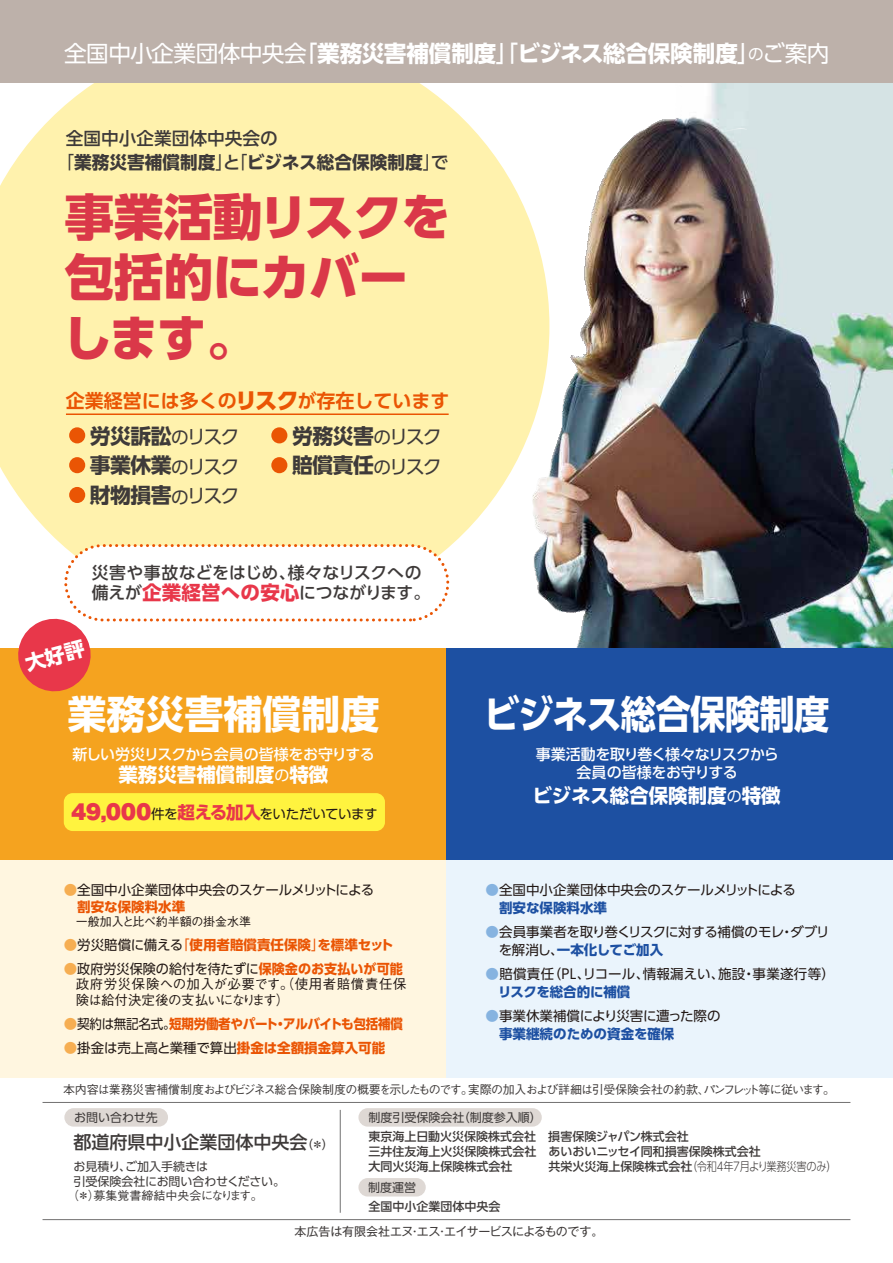
<style>
.page{position:relative;width:893px;height:1263px;background:#fff}
.page>*{position:absolute;margin:0;border:0;box-sizing:border-box;transform-origin:0 0}
.t1{font:800 49.8px/60.3px "UD Shin Go Pro";letter-spacing:-.025em;color:#da3849}
.t2{font:700 39px "UD Shin Go Pro";letter-spacing:-.025em;color:#fff;scale:.91 1}
.t3{font:700 39px "UD Shin Go Pro";color:#fff}
.t4{font:700 22.65px "UD Shin Go Pro";letter-spacing:-.02em;color:#fff}
.t5{font:700 20.85px/29.8px "UD Shin Go Pro";letter-spacing:-.025em;color:#3e3a39;text-align:justify}
.t6{font:700 19.5px "UD Shin Go Pro";color:#fff}
.t7{font:700 18.9px "UD Shin Go Pro De";color:#ea5504}
.t8{font:500 18px "UD Shin Go Pro";color:#3e3a39}
.t9{font:700 17.7px/23.4px "UD Shin Go Pro";color:#3e3a39}
.t10{font:500 16.8px/19.6px "UD Shin Go Pro";letter-spacing:-.01em;color:#3e3a39}
.t11{font:500 15px/18px "UD Shin Go Pro";letter-spacing:-.03em;color:#fff;text-align:center}
.t12{font:13.5px/16.5px "UD Shin Go Pro";letter-spacing:-.005em;color:#221815}
.t13{font:500 13.5px/15.6px "Gothic BBB Pro";color:#221815}
.t14{font:13.5px/18px "UD Shin Go Pro";letter-spacing:-.03em;color:#221815}
.t15{font:13.5px/18px "UD Shin Go Pro";letter-spacing:.02em;color:#221815}
.t16{font:13.5px/18px "UD Shin Go Pro";letter-spacing:-.025em;color:#221815}
.t17{font:700 13.5px "UD Shin Go Pro";letter-spacing:-.02em;color:#ea5504;scale:.93 1}
.t18{font:700 13.5px "UD Shin Go Pro";color:#ea5504}
.t19{font:13.5px "UD Shin Go Pro";letter-spacing:-.035em;color:#221815}
.t20{font:500 12px/15px "UD Shin Go Pro";color:#3e3a39}
.t21{font:500 12px "Gothic BBB Pro";letter-spacing:-.04em;color:#3e3a39}
.t22{font:12px "UD Shin Go Pro";color:#3e3a39}
.t23{font:12px "Gothic MB101 Pro";letter-spacing:-.025em;color:#3e3a39}
.t24{font:500 12px "Gothic BBB Pro";color:#3e3a39}
.t25{font:500 12px "Gothic BBB Pro";color:#221815}
.s1{font-weight:400}
.s2{font-weight:500}
.s3{font-weight:400;font-size:15.6px}
.s4{font-family:"UD Shin Go Pro";font-weight:800;font-size:22.2px}
.s5{font-weight:400;font-size:17.7px}
.s6{font-weight:400;font-size:19.2px}
.s7{font-weight:700;font-size:19.5px;color:#e8374a}
.s8{font-weight:400;font-size:15px}
.s9{font-family:"Gothic MB101 Pro";font-weight:900;font-size:20.25px;color:#e8374a}
.s10{font-weight:700;font-size:17.55px;color:#e8374a}
.s11{color:#f6ae52}
.s12{font-weight:700;color:#ea5504}
.s13{font-weight:400;color:#f6ae52}
.s14{font-weight:400;color:#221815}
.s15{color:#86b3e0}
.s16{font-weight:700;color:#1d50a2}
.s17{font-weight:400;font-size:12px}
.s18{font-weight:300}
</style>
<div class="page">
<div style="left:64px;top:1108px;width:104px;height:18px;background:#ded8d4;border-radius:9px"></div>
<hr style="left:43px;top:1219px;width:807px;height:1px;background:#727171">
<hr style="left:43px;top:1102px;width:807px;height:1px;background:#727171">
<div style="left:358px;top:1108px;width:184px;height:18px;background:#ded8d4;border-radius:9px"></div>
<div style="left:358px;top:1178px;width:68px;height:18px;background:#ded8d4;border-radius:9px"></div>
<hr style="left:340px;top:1110px;width:1px;height:103px;background:#727171">
<img style="left:101px;top:83px;width:792px;height:565px">
<svg style="left:1px;top:83px;width:548px;height:536px;background:#fef3b7"></svg>
<div style="left:69px;top:427px;width:16px;height:16px;background:#ea5504;border-radius:8px"></div>
<div style="left:69px;top:457px;width:16px;height:16px;background:#ea5504;border-radius:8px"></div>
<div style="left:69px;top:487px;width:16px;height:16px;background:#ea5504;border-radius:8px"></div>
<div style="left:271px;top:457px;width:16px;height:16px;background:#ea5504;border-radius:8px"></div>
<div style="left:271px;top:427px;width:16px;height:16px;background:#ea5504;border-radius:8px"></div>
<hr style="left:66px;top:413px;width:383px;height:2px;background:#ea5504">
<div style="left:66px;top:546px;width:382px;height:74px;background:#fff;border-radius:37px"></div>
<div style="left:64px;top:544px;width:385px;height:77px;border:3px dashed #ea5504;border-radius:37px"></div>
<div style="left:0;top:857px;width:446px;height:221px;background:#fff6e0"></div>
<div style="left:446px;top:857px;width:447px;height:221px;background:#eaf4fc"></div>
<div style="left:0;top:648px;width:446px;height:212px;background:#f5a31f"></div>
<div style="left:446px;top:648px;width:447px;height:212px;background:#1d50a2"></div>
<div style="left:64px;top:793px;width:321px;height:38px;background:#fff33f;border-radius:9px"></div>
<div style="left:0;top:0;width:893px;height:83px;background:#bdb1aa"></div>
<hr style="left:0;top:0;width:1px;height:691px;background:#fff">
<svg style="left:13px;top:614px;width:83px;height:78px"></svg>
<h3 class="t4" style="left:64px;top:35px;width:767px"><span class="s1">全国中小企業団体中央会</span><span class="s2">「</span>業務災害補償制度<span class="s2">」「</span>ビジネス総合保険制度<span class="s2">」</span><span class="s3">の</span><span class="s1">ご案内</span></h3>
<h3 class="t9" style="left:57px;top:126px;width:393px;text-indent:9px"><span class="s2">全国中小企業団体中央会の<br></span><span class="s1">「</span>業務災害補償制度<span class="s1">」</span><span class="s2">と</span><span class="s1">「</span>ビジネス総合保険制度<span class="s1">」</span><span class="s2">で</span></h3>
<h1 class="t1" style="left:63px;top:186px;width:390px">事業活動リスクを包括的にカバーします。</h1>
<h3 class="t7" style="left:66px;top:386px;width:385px">企業経営には多くの<span class="s4">リスク</span>が存在しています</h3>
<h3 class="t5" style="left:90px;top:420px;width:151px">労災訴訟<span class="s5">の</span><span class="s6">リスク</span>事業休業<span class="s5">の</span><span class="s6">リスク</span>財物損害<span class="s5">の</span><span class="s6">リスク</span></h3>
<h3 class="t5" style="left:292px;top:420px;width:151px">労務災害<span class="s5">の</span><span class="s6">リスク</span></h3>
<h3 class="t5" style="left:292px;top:450px;width:151px">賠償責任<span class="s5">の</span><span class="s6">リスク</span></h3>
<h3 class="t10" style="left:92px;top:562px;width:340px">災害や事故などをはじめ、様々なリスクへの備えが<span class="s7">企業経営への安心</span>につながります。</h3>
<h2 class="t3" style="left:67px;top:683px;width:313px">業務災害補償制度</h2>
<p class="t11" style="left:72px;top:745px;width:304px">新しい労災リスクから会員の皆様をお守りする</p>
<h3 class="t6" style="left:118px;top:759px;width:212px">業務災害補償制度<span class="s8">の</span>特徴</h3>
<p class="t19" style="left:71px;top:803px;width:308px"><span class="s9">49,000</span>件を<span class="s10">超える加入</span>をいただいています</p>
<p class="t12" style="left:77px;top:881px;width:298px;text-indent:-14px"><span class="s11">●</span>全国中小企業団体中央会のスケールメリットによる<span class="s12">割安な保険料水準</span></p>
<p class="t25" style="left:76px;top:911px;width:177px">一般加入と比べ約半額の掛金水準</p>
<p class="t18" style="left:64px;top:933px;width:331px"><span class="s13">●</span><span class="s14">労災賠償に備える</span><span class="s1">「</span>使用者賠償責任保険<span class="s1">」</span>を標準セット</p>
<p class="t12" style="left:64px;top:960px;width:341px"><span class="s11">●</span>政府労災保険の給付を待たずに<span class="s12">保険金のお支払いが可能</span></p>
<p class="t13" style="left:76px;top:974px;width:332px">政府労災保険への加入が必要です。（使用者賠償責任保険は給付決定後の支払いになります）</p>
<p class="t17" style="left:64px;top:1012px;width:366px"><span class="s13">●</span><span class="s14">契約は無記名式。</span>短期労働者やパート・アルバイトも包括補償</p>
<p class="t12" style="left:64px;top:1039px;width:323px"><span class="s11">●</span>掛金は売上高と業種で算出<span class="s12">掛金は全額損金算入可能</span></p>
<h2 class="t2" style="left:484px;top:683px;width:381px">ビジネス総合保険制度</h2>
<p class="t11" style="left:536px;top:745px;width:245px">事業活動を取り巻く様々なリスクから会員の皆様をお守りする</p>
<h3 class="t6" style="left:532px;top:780px;width:250px">ビジネス総合保険制度<span class="s8">の</span>特徴</h3>
<p class="t12" style="left:499px;top:881px;width:298px;line-height:18px;text-indent:-13px"><span class="s15">●</span>全国中小企業団体中央会のスケールメリットによる<span class="s16">割安な保険料水準</span></p>
<p class="t14" style="left:499px;top:923px;width:332px;text-indent:-13px"><span class="s15">●</span>会員事業者を取り巻くリスクに対する補償のモレ・ダブリを解消し、<span class="s16">一本化してご加入</span></p>
<p class="t15" style="left:498px;top:965px;width:338px;text-indent:-13px"><span class="s15">●</span>賠償責任（PL、リコール、情報漏えい、施設・事業遂行等）<span class="s16">リスクを総合的に補償</span></p>
<p class="t16" style="left:499px;top:1007px;width:223px;text-indent:-13px"><span class="s15">●</span>事業休業補償により災害に遭った際の<span class="s16">事業継続のための資金を確保</span></p>
<p class="t21" style="left:63px;top:1080px;width:774px">本内容は業務災害補償制度およびビジネス総合保険制度の概要を示したものです。実際の加入および詳細は引受保険会社の約款、パンフレット等に従います。</p>
<p class="t22" style="left:74px;top:1107px;width:85px">お問い合わせ先</p>
<h3 class="t8" style="left:74px;top:1128px;width:262px">都道府県中小企業団体中央会<span class="s17">（＊）</span></h3>
<p class="t22" style="left:368px;top:1107px;width:175px">制度引受保険会社（制度参入順）</p>
<p class="t20" style="left:369px;top:1129px;width:394px">東京海上日動火災保険株式会社　損害保険ジャパン株式会社<br>三井住友海上火災保険株式会社　あいおいニッセイ同和損害保険株式会社</p>
<p class="t22" style="left:73px;top:1157px;width:136px">お見積り、ご加入手続きは</p>
<p class="t20" style="left:369px;top:1159px;width:469px">大同火災海上保険株式会社　　　共栄火災海上保険株式会社<span class="s18">（令和4年7月より業務災害のみ）</span></p>
<p class="t22" style="left:74px;top:1171px;width:213px">引受保険会社にお問い合わせください。</p>
<p class="t24" style="left:67px;top:1186px;width:197px">（＊）募集覚書締結中央会になります。</p>
<p class="t22" style="left:368px;top:1177px;width:49px">制度運営</p>
<p class="t20" style="left:369px;top:1198px;width:133px">全国中小企業団体中央会</p>
<p class="t23" style="left:295px;top:1221px;width:310px">本広告は有限会社エヌ・エス・エイサービスによるものです。</p>
</div>
